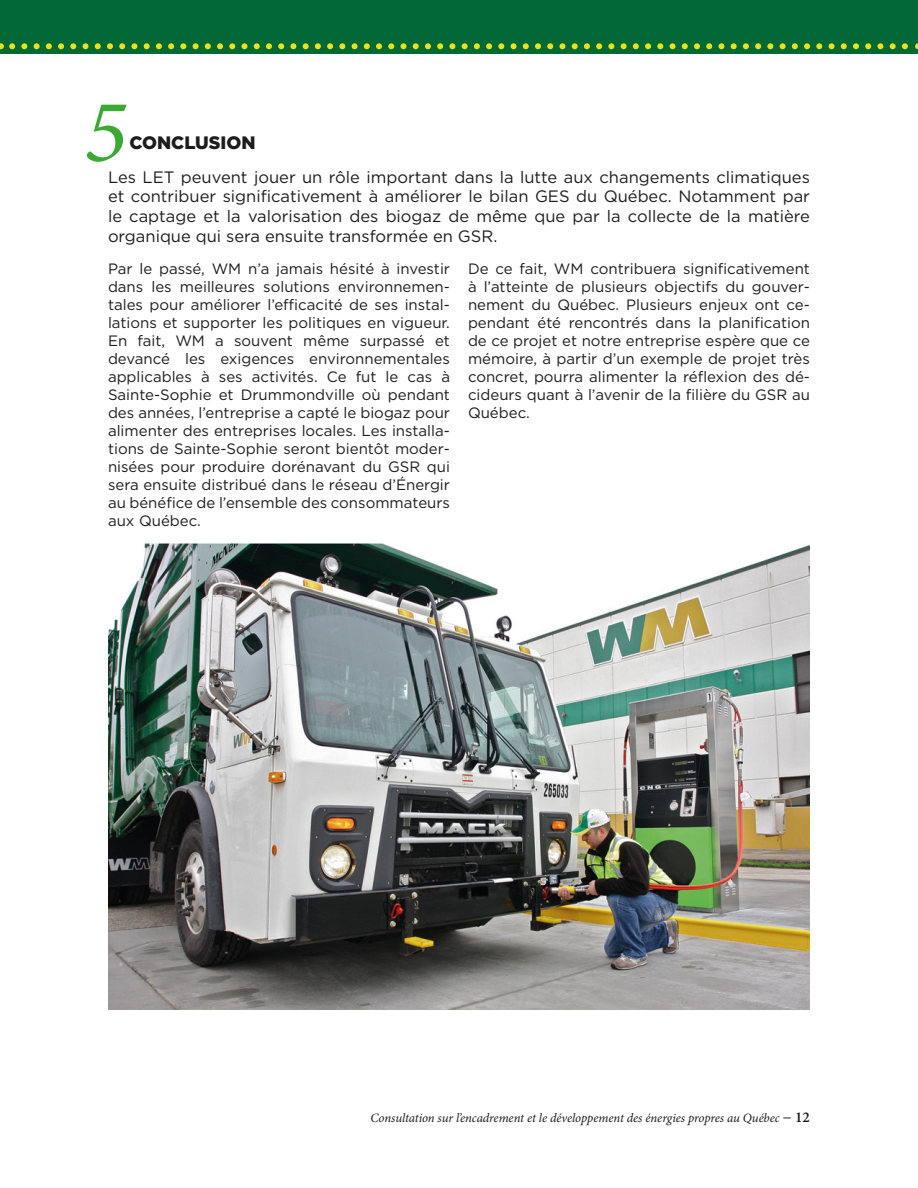
<style>
.page{position:relative;width:918px;height:1188px;background:#fff}
.page>*{position:absolute;margin:0;border:0;box-sizing:border-box;transform-origin:0 0}
.t1{font:italic 90px "Minion Pro";color:#3baa35}
.Titre{font:900 18px "Gotham";color:#1d1d1b}
._1er_paragraphe{font:16.5px/19.8px "Gotham";color:#1d1d1b;text-align:justify}
.Texte{font:15px/18px "Gotham";color:#1d1d1b;text-align:justify}
.t2{font:italic 12.75px "Minion Pro";letter-spacing:-.005em;color:#1d1d1b}
.s1{color:#fff}
.s2{font-style:normal;font-size:18px}
.s3{font-weight:600;font-style:normal;font-size:15px}
</style>
<div class="page">
<div style="left:0;top:0;width:918px;height:54px;background:#006935"></div>
<svg style="left:12px;top:43px;width:906px;height:6px"></svg>
<img style="left:108px;top:543px;width:702px;height:466px">
<p class="t1" style="left:84px;top:71px;width:44px">5</p>
<p class="Titre" style="left:108px;top:131px;width:149px"><span class="s1">5.</span> CONCLUSION</p>
<p class="_1er_paragraphe" style="left:108px;top:167px;width:704px">Les LET peuvent jouer un rôle important dans la lutte aux changements climatiques et contribuer significativement à améliorer le bilan GES du Québec. Notamment par le captage et la valorisation des biogaz de même que par la collecte de la matière organique qui sera ensuite transformée en GSR.</p>
<p class="Texte" style="left:108px;top:259px;width:344px">Par le passé, WM n’a jamais hésité à investir dans les meilleures solutions environnemen&shy;tales pour améliorer l’efficacité de ses instal&shy;lations et supporter les politiques en vigueur.<br>En fait, WM a souvent même surpassé et devancé les exigences environnementales applicables à ses activités. Ce fut le cas à Sainte-Sophie et Drummondville où pendant des années, l’entreprise a capté le biogaz pour alimenter des entreprises locales. Les installa&shy;tions de Sainte-Sophie seront bientôt moder&shy;nisées pour produire dorénavant du GSR qui sera ensuite distribué dans le réseau d’Énergir au bénéfice de l’ensemble des consommateurs aux Québec.</p>
<p class="Texte" style="left:468px;top:259px;width:344px">De ce fait, WM contribuera significativement à l’atteinte de plusieurs objectifs du gouver&shy;nement du Québec. Plusieurs enjeux ont ce&shy;pendant été rencontrés dans la planification de ce projet et notre entreprise espère que ce mémoire, à partir d’un exemple de projet très concret, pourra alimenter la réflexion des dé&shy;cideurs quant à l’avenir de la filière du GSR au Québec.</p>
<p class="t2" style="left:370px;top:1109px;width:441px">Consultation sur l’encadrement et le développement des énergies propres au Québec <span class="s2">–</span> <span class="s3">12</span></p>
</div>
